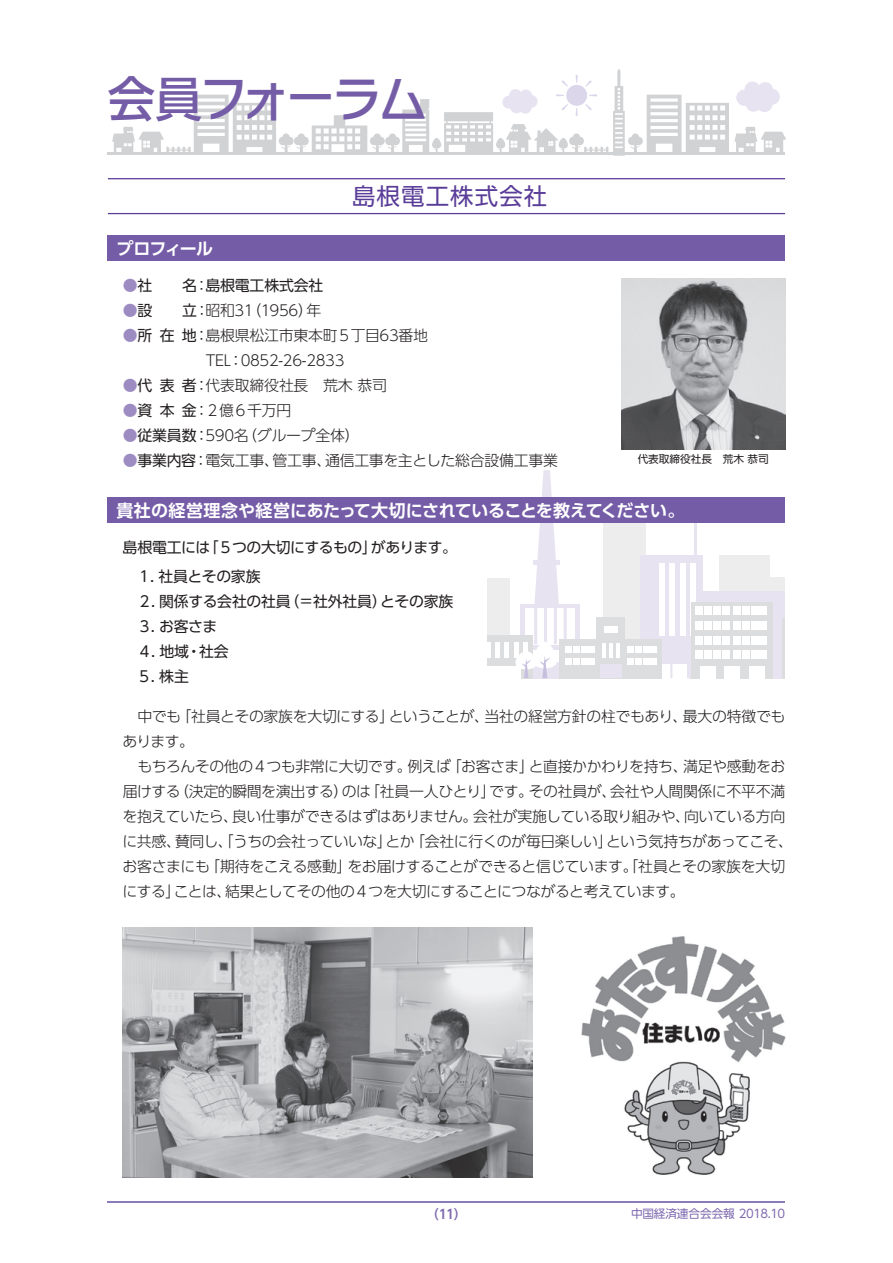
<style>
.page{position:relative;width:893px;height:1263px;background:#fff}
.page>*{position:absolute;margin:0;border:0;box-sizing:border-box;transform-origin:0 0}
.t1{font:500 47.85px "Typelabo N Std";letter-spacing:-.035em;color:#745ca7}
.t2{font:23.4px "UD Shin Go Pr 6";letter-spacing:.05em;color:#5a3d98}
.t3{font:700 16.95px "UD Shin Go Pr 6 N De";letter-spacing:-.02em;color:#fff}
.t4{font:300 14.85px/25px "UD Shin Go Pr 6 N";letter-spacing:-.025em;color:#231f20}
.t5{font:14.85px/25px "UD Shin Go Pr 6 N";letter-spacing:-.02em;color:#231f20}
.t6{font:700 12.75px "UD Shin Go Pr 6 N De";color:#806bb0}
.t7{font:11.7px "UD Shin Go Pr 6 N";letter-spacing:-.015em;color:#806bb0}
.t8{font:10.65px "UD Shin Go Pr 6 N";color:#231f20}
.s1{font-family:"UD Shin Go Pr 6 N"}
.s2{font-family:"UD Shin Go Pr 6";color:#9d8cc2}
.s3{font-weight:300}
.s4{font-family:"UD Shin Go Pr 6";font-weight:400;color:#9d8cc2}
.s5{font-weight:400}
</style>
<div class="page">
<svg style="left:534px;top:470px;width:25px;height:134px"></svg>
<div style="left:603px;top:513px;width:43px;height:165px;background:#ededee"></div>
<div style="left:760px;top:577px;width:25px;height:101px;background:#ededee"></div>
<div style="left:719px;top:556px;width:50px;height:122px;background:#ededee"></div>
<div style="left:690px;top:591px;width:95px;height:87px;background:#e7e3f1"></div>
<div style="left:640px;top:556px;width:63px;height:122px;background:#e7e3f1"></div>
<div style="left:487px;top:578px;width:23px;height:100px;background:#ededee"></div>
<hr style="left:694px;top:511px;width:3px;height:61px;background:#e7e3f1">
<div style="left:691px;top:563px;width:5px;height:72px;background:#fff"></div>
<div style="left:680px;top:563px;width:5px;height:72px;background:#fff"></div>
<div style="left:669px;top:563px;width:6px;height:72px;background:#fff"></div>
<div style="left:659px;top:563px;width:5px;height:72px;background:#fff"></div>
<div style="left:655px;top:664px;width:32px;height:14px;background:#fff"></div>
<svg style="left:670px;top:664px;width:2px;height:14px"></svg>
<div style="left:520px;top:604px;width:60px;height:74px;background:#e7e3f1"></div>
<div style="left:525px;top:608px;width:49px;height:36px;background:#fff"></div>
<svg style="left:558px;top:650px;width:2px;height:11px"></svg>
<hr style="left:534px;top:608px;width:3px;height:36px;background:#e7e3f1">
<hr style="left:544px;top:608px;width:3px;height:36px;background:#e7e3f1">
<hr style="left:554px;top:608px;width:3px;height:36px;background:#e7e3f1">
<hr style="left:564px;top:608px;width:3px;height:36px;background:#e7e3f1">
<hr style="left:783px;top:618px;width:2px;height:60px;background:#dcdddf">
<div style="left:560px;top:639px;width:102px;height:39px;background:#dcdddf"></div>
<div style="left:597px;top:618px;width:28px;height:60px;background:#dcdddf"></div>
<div style="left:600px;top:665px;width:22px;height:13px;background:#e7e3f1"></div>
<hr style="left:610px;top:643px;width:3px;height:15px;background:#fff">
<hr style="left:617px;top:643px;width:3px;height:15px;background:#fff">
<hr style="left:602px;top:643px;width:4px;height:15px;background:#fff">
<div style="left:566px;top:646px;width:6px;height:7px;background:#fff"></div>
<div style="left:573px;top:646px;width:7px;height:7px;background:#fff"></div>
<div style="left:581px;top:646px;width:6px;height:7px;background:#fff"></div>
<div style="left:589px;top:646px;width:6px;height:7px;background:#fff"></div>
<div style="left:628px;top:646px;width:6px;height:7px;background:#fff"></div>
<div style="left:635px;top:646px;width:7px;height:7px;background:#fff"></div>
<div style="left:604px;top:626px;width:6px;height:7px;background:#fff"></div>
<div style="left:612px;top:626px;width:6px;height:7px;background:#fff"></div>
<div style="left:643px;top:646px;width:6px;height:7px;background:#fff"></div>
<div style="left:651px;top:646px;width:6px;height:7px;background:#fff"></div>
<div style="left:566px;top:658px;width:6px;height:7px;background:#fff"></div>
<div style="left:573px;top:658px;width:7px;height:7px;background:#fff"></div>
<div style="left:581px;top:658px;width:6px;height:7px;background:#fff"></div>
<div style="left:589px;top:658px;width:6px;height:7px;background:#fff"></div>
<div style="left:628px;top:658px;width:6px;height:7px;background:#fff"></div>
<div style="left:635px;top:658px;width:7px;height:7px;background:#fff"></div>
<div style="left:643px;top:658px;width:6px;height:7px;background:#fff"></div>
<div style="left:651px;top:658px;width:6px;height:7px;background:#fff"></div>
<div style="left:487px;top:635px;width:46px;height:43px;background:#dcdddf"></div>
<div style="left:487px;top:666px;width:34px;height:12px;background:#fff"></div>
<hr style="left:487px;top:642px;width:4px;height:16px;background:#fff">
<hr style="left:496px;top:642px;width:4px;height:16px;background:#fff">
<hr style="left:505px;top:642px;width:4px;height:16px;background:#fff">
<hr style="left:514px;top:642px;width:4px;height:16px;background:#fff">
<div style="left:691px;top:602px;width:81px;height:76px;background:#dcdddf"></div>
<div style="left:724px;top:666px;width:16px;height:12px;background:#fff"></div>
<div style="left:700px;top:666px;width:16px;height:12px;background:#fff"></div>
<div style="left:749px;top:666px;width:16px;height:12px;background:#fff"></div>
<div style="left:696px;top:606px;width:7px;height:8px;background:#fff"></div>
<div style="left:705px;top:606px;width:7px;height:8px;background:#fff"></div>
<div style="left:713px;top:606px;width:8px;height:8px;background:#fff"></div>
<div style="left:722px;top:606px;width:7px;height:8px;background:#fff"></div>
<div style="left:733px;top:606px;width:8px;height:8px;background:#fff"></div>
<div style="left:742px;top:606px;width:7px;height:8px;background:#fff"></div>
<div style="left:751px;top:606px;width:7px;height:8px;background:#fff"></div>
<div style="left:760px;top:606px;width:7px;height:8px;background:#fff"></div>
<div style="left:696px;top:621px;width:7px;height:8px;background:#fff"></div>
<div style="left:705px;top:621px;width:7px;height:8px;background:#fff"></div>
<div style="left:713px;top:621px;width:8px;height:8px;background:#fff"></div>
<div style="left:722px;top:621px;width:7px;height:8px;background:#fff"></div>
<div style="left:733px;top:621px;width:8px;height:8px;background:#fff"></div>
<div style="left:742px;top:621px;width:7px;height:8px;background:#fff"></div>
<div style="left:751px;top:621px;width:7px;height:8px;background:#fff"></div>
<div style="left:760px;top:621px;width:7px;height:8px;background:#fff"></div>
<div style="left:696px;top:636px;width:7px;height:8px;background:#fff"></div>
<div style="left:705px;top:636px;width:7px;height:8px;background:#fff"></div>
<div style="left:713px;top:636px;width:8px;height:8px;background:#fff"></div>
<div style="left:722px;top:636px;width:7px;height:8px;background:#fff"></div>
<div style="left:733px;top:636px;width:8px;height:8px;background:#fff"></div>
<div style="left:742px;top:636px;width:7px;height:8px;background:#fff"></div>
<div style="left:751px;top:636px;width:7px;height:8px;background:#fff"></div>
<div style="left:760px;top:636px;width:7px;height:8px;background:#fff"></div>
<div style="left:696px;top:651px;width:7px;height:8px;background:#fff"></div>
<div style="left:705px;top:651px;width:7px;height:8px;background:#fff"></div>
<div style="left:713px;top:651px;width:8px;height:8px;background:#fff"></div>
<div style="left:722px;top:651px;width:7px;height:8px;background:#fff"></div>
<div style="left:733px;top:651px;width:8px;height:8px;background:#fff"></div>
<div style="left:742px;top:651px;width:7px;height:8px;background:#fff"></div>
<div style="left:751px;top:651px;width:7px;height:8px;background:#fff"></div>
<div style="left:760px;top:651px;width:7px;height:8px;background:#fff"></div>
<svg style="left:515px;top:642px;width:43px;height:36px"></svg>
<div style="left:534px;top:560px;width:26px;height:5px;background:#e7e3f1"></div>
<hr style="left:108px;top:1201px;width:677px;height:2px;background:#8d7bb9">
<div style="left:108px;top:235px;width:677px;height:26px;background:#745ca7"></div>
<div style="left:108px;top:497px;width:677px;height:26px;background:#745ca7"></div>
<hr style="left:108px;top:153px;width:677px;height:2px;background:#d1d2d4">
<svg style="left:112px;top:69px;width:673px;height:84px"></svg>
<hr style="left:108px;top:213px;width:677px;height:1px;background:#5a3d98">
<hr style="left:108px;top:178px;width:677px;height:1px;background:#5a3d98">
<img style="left:621px;top:278px;width:164px;height:172px">
<img style="left:123px;top:927px;width:409px;height:251px">
<img style="left:581px;top:936px;width:205px;height:239px">
<h1 class="t1" style="left:108px;top:62px;width:320px"><span class="s1">会員</span>フォーラム</h1>
<h2 class="t2" style="left:352px;top:177px;width:197px">島根電工株式会社</h2>
<p class="t3" style="left:116px;top:234px;width:98px">プロフィール</p>
<p class="t5" style="left:123px;top:272px;width:202px"><span class="s2">●</span>社　　名<span class="s3">：</span> 島根電工株式会社</p>
<p class="t4" style="left:123px;top:297px;width:200px"><span class="s4">●</span><span class="s5">設　　立</span>： 昭和31（1956）年</p>
<p class="t4" style="left:123px;top:322px;width:307px;text-align:center"><span class="s4">●</span><span class="s5">所在地</span>：島根県松江市東本町5丁目63番地<br>TEL：0852-26-2833</p>
<p class="t4" style="left:123px;top:372px;width:266px"><span class="s4">●</span><span class="s5">代表者</span>： 代表取締役社長　荒木恭司</p>
<p class="t4" style="left:123px;top:397px;width:170px"><span class="s4">●</span><span class="s5">資本金</span>： ２億６千万円</p>
<p class="t4" style="left:123px;top:422px;width:238px"><span class="s4">●</span><span class="s5">従業員数</span>： 590名（グループ全体）</p>
<p class="t4" style="left:123px;top:447px;width:437px"><span class="s4">●</span><span class="s5">事業内容</span>： 電気工事、管工事、通信工事を主とした総合設備工事業</p>
<p class="t3" style="left:116px;top:496px;width:569px">貴社の経営理念や経営にあたって大切にされていることを教えてください。</p>
<p class="t5" style="left:137px;top:532px;width:322px;line-height:29.2px;text-indent:-14px">島根電工には「5つの大切にするもの」があります。<br>1．社員とその家族</p>
<p class="t5" style="left:137px;top:589px;width:318px">2．関係する会社の社員（＝社外社員）とその家族<br>3．お客さま<br>4．地域・社会<br>5．株主</p>
<p class="t4" style="left:123px;top:703px;width:664px;text-indent:15px">中でも「社員とその家族を大切にする」ということが、当社の経営方針の柱でもあり、最大の特徴でもあります。</p>
<p class="t4" style="left:122px;top:753px;width:672px;text-indent:15px">もちろんその他の4つも非常に大切です。例えば「お客さま」と直接かかわりを持ち、満足や感動をお届けする（決定的瞬間を演出する）のは「社員一人ひとり」です。その社員が、会社や人間関係に不平不満を抱えていたら、良い仕事ができるはずはありません。会社が実施している取り組みや、向いている方向に共感、賛同し、「うちの会社っていいな」とか「会社に行くのが毎日楽しい」という気持ちがあってこそ、お客さまにも「期待をこえる感動」をお届けすることができると信じています。「社員とその家族を大切にする」ことは、結果としてその他の4つを大切にすることにつながると考えています。</p>
<p class="t8" style="left:638px;top:451px;width:133px">代表取締役社長　荒木恭司</p>
<p class="t6" style="left:426px;top:1203px;width:42px">（11）</p>
<p class="t7" style="left:631px;top:1204px;width:156px">中国経済連合会会報 2018.10</p>
</div>
